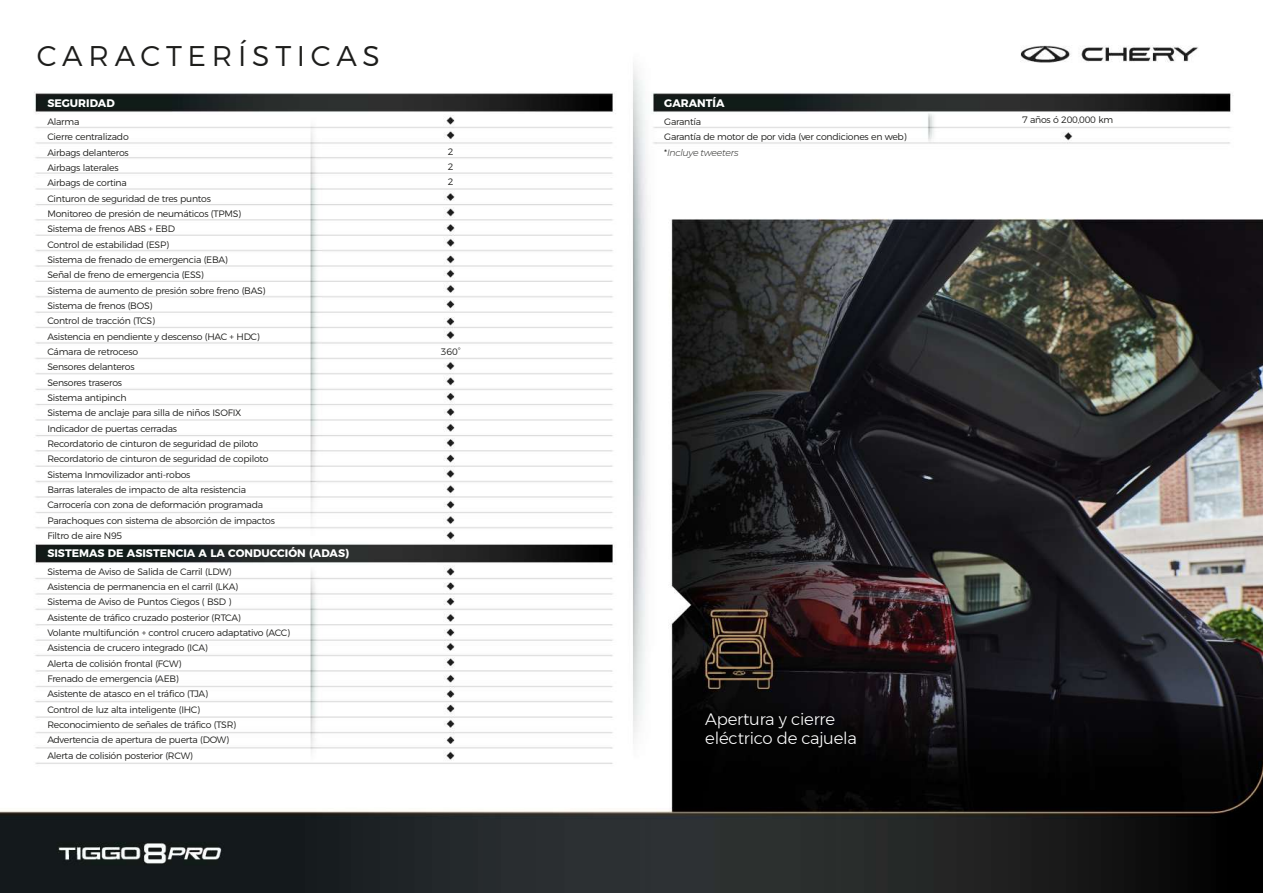
<style>
.page{position:relative;width:1263px;height:893px;background:#fff}
.page>*{position:absolute;margin:0;border:0;box-sizing:border-box;transform-origin:0 0}
.t1{font:300 28.5px "Montserrat";letter-spacing:.2em;color:#1d1d1b}
.t2{font:300 16.5px/19.5px "Gontserrat";letter-spacing:-.01em;color:#fff}
.t3{font:700 10.95px "Montserrat";color:#fff}
.t4{font:300 9.3px/15.3px "Montserrat";letter-spacing:-.025em;color:#1d1d1b}
.s1{font-style:italic}
</style>
<div class="page">
<img style="left:0;top:45px;width:1263px;height:848px">
<h1 class="t1" style="left:37px;top:34px;width:345px">CARACTERÍSTICAS</h1>
<p class="t3" style="left:47px;top:94px;width:69px">SEGURIDAD</p>
<p class="t4" style="left:47px;top:113px;width:83px">Alarma<br>Cierre centralizado<br>Airbags delanteros<br>Airbags laterales</p>
<p class="t4" style="left:47px;top:174px;width:229px">Airbags de cortina<br>Cinturon de seguridad de tres puntos<br>Monitoreo de presión de neumáticos (TPMS)<br>Sistema de frenos ABS + EBD<br>Control de estabilidad (ESP)<br>Sistema de frenado de emergencia (EBA)<br>Señal de freno de emergencia (ESS)<br>Sistema de aumento de presión sobre freno (BAS)<br>Sistema de frenos (BOS)<br>Control de tracción (TCS)<br>Asistencia en pendiente y descenso (HAC + HDC)<br>Cámara de retroceso<br>Sensores delanteros<br>Sensores traseros<br>Sistema antipinch<br>Sistema de anclaje para silla de niños ISOFIX Indicador de puertas cerradas<br>Recordatorio de cinturon de seguridad de piloto Recordatorio de cinturon de seguridad de copiloto Sistema Inmovilizador anti-robos<br>Barras laterales de impacto de alta resistencia Carrocería con zona de deformación programada Parachoques con sistema de absorción de impactos Filtro de aire N95</p>
<p class="t3" style="left:47px;top:544px;width:303px">SISTEMAS DE ASISTENCIA A LA CONDUCCIÓN (ADAS)</p>
<p class="t4" style="left:47px;top:563px;width:244px">Sistema de Aviso de Salida de Carril (LDW)<br>Asistencia de permanencia en el carril (LKA)<br>Sistema de Aviso de Puntos Ciegos ( BSD )<br>Asistente de tráfico cruzado posterior (RTCA)<br>Volante multifunción + control crucero adaptativo (ACC)<br>Asistencia de crucero integrado (ICA)<br>Alerta de colisión frontal (FCW)<br>Frenado de emergencia (AEB)<br>Asistente de atasco en el tráfico (TJA)<br>Control de luz alta inteligente (IHC)<br>Reconocimiento de señales de tráfico (TSR)<br>Advertencia de apertura de puerta (DOW)<br>Alerta de colisión posterior (RCW)</p>
<p class="t4" style="left:448px;top:143px;width:7px">2<br>2</p>
<p class="t4" style="left:448px;top:173px;width:7px">2</p>
<p class="t4" style="left:441px;top:343px;width:21px">360°</p>
<p class="t3" style="left:664px;top:94px;width:62px">GARANTÍA</p>
<p class="t4" style="left:664px;top:113px;width:244px">Garantía<br>Garantía de motor de por vida (ver condiciones en web) *<span class="s1">Incluye tweeters</span></p>
<p class="t4" style="left:1022px;top:112px;width:93px">7 años ó 200,000 km</p>
<h2 class="t2" style="left:705px;top:709px;width:153px">Apertura y cierre eléctrico de cajuela</h2>
</div>
